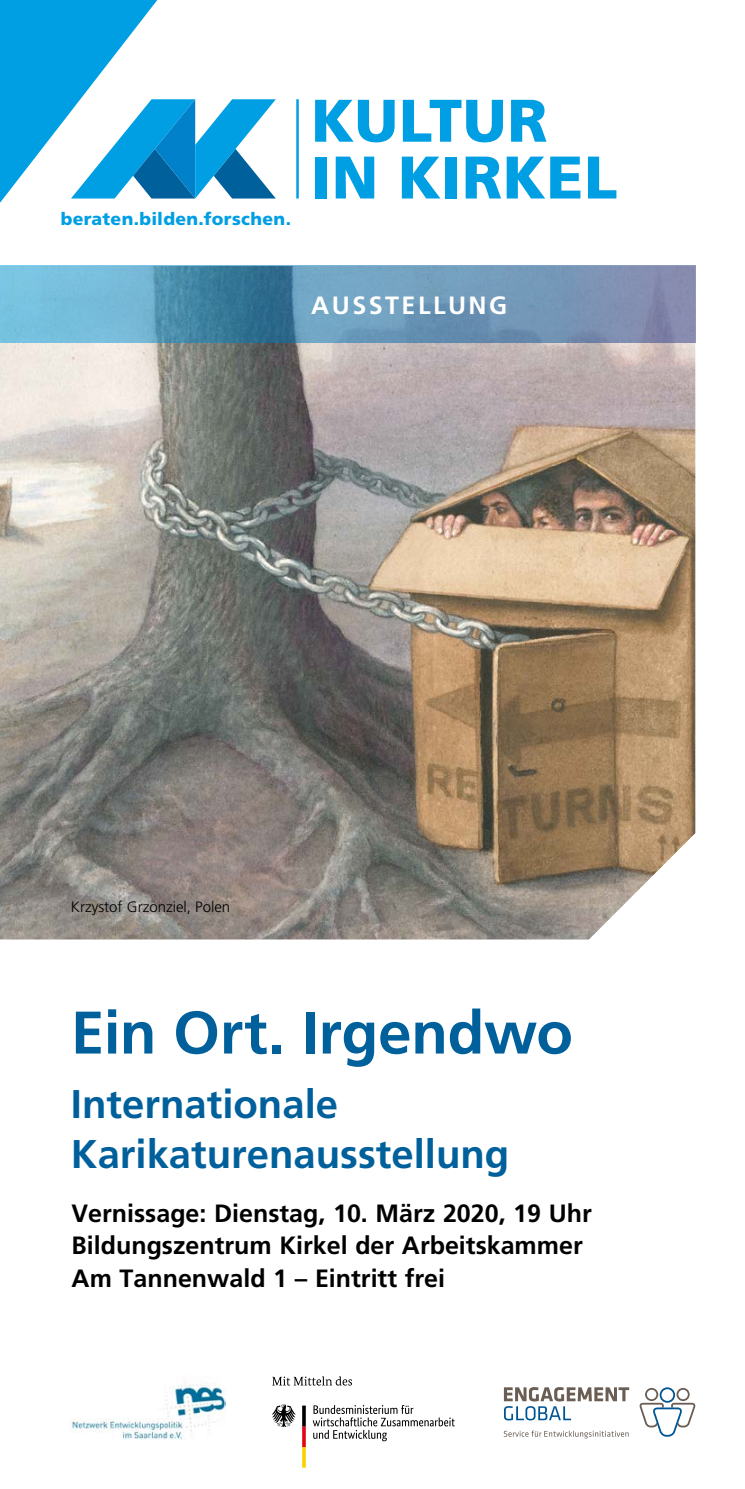
<style>
.page{position:relative;width:745px;height:1489px;background:#fff}
.page>*{position:absolute;margin:0;border:0;box-sizing:border-box;transform-origin:0 0}
.t1{font:700 60px "Frutiger";letter-spacing:-.005em;color:#00609c}
.t2{font:900 60px/56.8px "Frutiger";letter-spacing:.01em;color:#009fe3}
.t3{font:700 40px/50px "Frutiger";color:#00609c}
.t4{font:700 25px/32.5px "Frutiger";color:#000}
.t5{font:700 25px "Frutiger";letter-spacing:.1em;color:#fff}
.t6{font:900 17.5px "Frutiger";letter-spacing:.02em;color:#009fe3}
.t7{font:300 15px "Frutiger";color:#000}
</style>
<div class="page">
<hr style="left:296px;top:99px;width:2px;height:99px;background:#009fe3">
<svg style="left:0;top:0;width:275px;height:203px"></svg>
<img style="left:0;top:342px;width:694px;height:597px">
<svg style="left:0;top:266px;width:694px;height:76px"></svg>
<img style="left:72px;top:1382px;width:153px;height:57px">
<svg style="left:272px;top:1376px;width:80px;height:9px"></svg>
<svg style="left:312px;top:1405px;width:142px;height:36px"></svg>
<svg style="left:272px;top:1404px;width:24px;height:22px"></svg>
<svg style="left:302px;top:1405px;width:3px;height:62px"></svg>
<svg style="left:639px;top:1387px;width:55px;height:49px"></svg>
<svg style="left:503px;top:1387px;width:125px;height:33px"></svg>
<svg style="left:503px;top:1430px;width:125px;height:8px"></svg>
<p class="t6" style="left:61px;top:208px;width:232px">beraten.bilden.forschen.</p>
<h1 class="t2" style="left:311px;top:91px;width:307px">KULTUR<br>IN KIRKEL</h1>
<p class="t5" style="left:311px;top:290px;width:197px">AUSSTELLUNG</p>
<p class="t7" style="left:71px;top:898px;width:161px">Krzystof Grzonziel, Polen</p>
<h1 class="t1" style="left:71px;top:997px;width:503px">Ein Ort. Irgendwo</h1>
<h2 class="t3" style="left:71px;top:1078px;width:439px">Internationale<br>Karikaturenausstellung</h2>
<p class="t4" style="left:72px;top:1196px;width:521px">Vernissage: Dienstag, 10. März 2020, 19 Uhr<br>Bildungszentrum Kirkel der Arbeitskammer<br>Am Tannenwald 1 – Eintritt frei</p>
</div>
